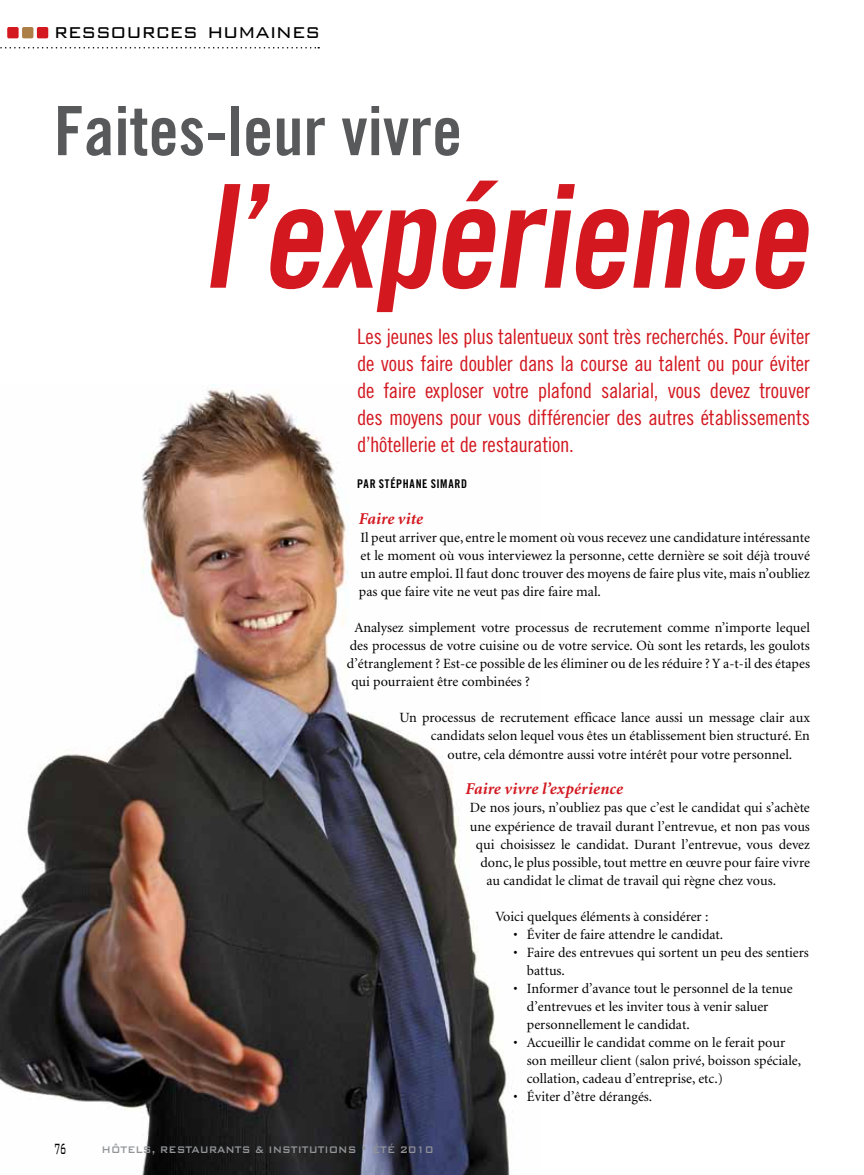
<style>
.page{position:relative;width:864px;height:1175px;background:#fff}
.page>*{position:absolute;margin:0;border:0;box-sizing:border-box;transform-origin:0 0}
.t1{font:143.55px "Trade Gothic Bold Cond Twenty";color:#d31820}
.t2{font:68.1px "Trade Gothic Bold Cond Twenty";color:#58595b}
.t3{font:300 25.5px "Bank Gothic BT";color:#000;scale:.9 1}
.t4{font:21.3px/27px "Trade Gothic Cond Eighteen";letter-spacing:-.015em;color:#d31820;text-align:justify}
.t5{font:300 19.8px "Bank Gothic BT";color:#000;scale:.42 1}
.t6{font:italic 700 16.5px "Minion";letter-spacing:.005em;color:#d31820}
.t7{font:14.1px/18px "Minion";color:#000}
.t8{font:500 12.75px "Bank Gothic BT";color:#939598;scale:.85 1}
.t9{font:12px "Trade Gothic Bold Cond Twenty";letter-spacing:.055em;color:#000}
</style>
<div class="page">
<img style="left:0;top:384px;width:510px;height:790px">
<div style="left:7px;top:27px;width:12px;height:11px;background:#d31820;border-radius:2px"></div>
<div style="left:22px;top:27px;width:11px;height:11px;background:#ac7f47;border-radius:2px"></div>
<div style="left:37px;top:27px;width:11px;height:11px;background:#d31820;border-radius:2px"></div>
<svg style="left:0;top:47px;width:319px;height:1px"></svg>
<h3 class="t3" style="left:54px;top:18px;width:297px">ressources humaines</h3>
<h2 class="t2" style="left:54px;top:89px;width:410px">Faites-leur vivre</h2>
<h1 class="t1" style="left:203px;top:149px;width:631px">l’expérience</h1>
<p class="t4" style="left:357px;top:322px;width:454px">Les jeunes les plus talentueux sont très recherchés. Pour éviter de vous faire doubler dans la course au talent ou pour éviter de faire exploser votre plafond salarial, vous devez trouver des moyens pour vous différencier des autres établissements d’hôtellerie et de restauration.</p>
<p class="t9" style="left:357px;top:476px;width:6px">par</p>
<p class="t9" style="left:379px;top:476px;width:90px">STÉPHANE SIMARD</p>
<p class="t6" style="left:359px;top:511px;width:66px">Faire vite</p>
<p class="t7" style="left:359px;top:529px;width:453px;text-align:justify">Il peut arriver que, entre le moment où vous recevez une candidature intéressante et le moment où vous interviewez la personne, cette dernière se soit déjà trouvé un autre emploi. Il faut donc trouver des moyens de faire plus vite, mais n’oubliez pas que faire vite ne veut pas dire faire mal.</p>
<p class="t7" style="left:354px;top:619px;width:457px">Analysez simplement votre processus de recrutement comme n’importe lequel</p>
<p class="t7" style="left:350px;top:637px;width:462px">des processus de votre cuisine ou de votre service. Où sont les retards, les goulots</p>
<p class="t7" style="left:347px;top:655px;width:465px">d’étranglement ? Est-ce possible de les éliminer ou de les réduire ? Y a-t-il des étapes</p>
<p class="t7" style="left:351px;top:673px;width:180px">qui pourraient être combinées ?</p>
<p class="t7" style="left:399px;top:709px;width:412px">Un processus de recrutement efficace lance aussi un message clair aux</p>
<p class="t7" style="left:431px;top:727px;width:381px">candidats selon lequel vous êtes un établissement bien structuré. En</p>
<p class="t7" style="left:447px;top:745px;width:346px">outre, cela démontre aussi votre intérêt pour votre personnel.</p>
<p class="t6" style="left:465px;top:781px;width:159px">Faire vivre l’expérience</p>
<p class="t7" style="left:470px;top:799px;width:342px">De nos jours, n’oubliez pas que c’est le candidat qui s’achète</p>
<p class="t7" style="left:470px;top:817px;width:342px">une expérience de travail durant l’entrevue, et non pas vous</p>
<p class="t7" style="left:476px;top:835px;width:336px">qui choisissez le candidat. Durant l’entrevue, vous devez</p>
<p class="t7" style="left:480px;top:853px;width:331px">donc, le plus possible, tout mettre en œuvre pour faire vivre</p>
<p class="t7" style="left:486px;top:871px;width:291px">au candidat le climat de travail qui règne chez vous.</p>
<p class="t7" style="left:495px;top:907px;width:215px">Voici quelques éléments à considérer :</p>
<p class="t7" style="left:513px;top:925px;width:211px">• Éviter de faire attendre le candidat.</p>
<p class="t7" style="left:527px;top:943px;width:284px;text-indent:-13px">• Faire des entrevues qui sortent un peu des sentiers battus.</p>
<p class="t7" style="left:527px;top:979px;width:267px;text-indent:-13px">• Informer d’avance tout le personnel de la tenue d’entrevues et les inviter tous à venir saluer personnellement le candidat.</p>
<p class="t7" style="left:527px;top:1033px;width:276px;text-indent:-13px">• Accueillir le candidat comme on le ferait pour son meilleur client (salon privé, boisson spéciale, collation, cadeau d’entreprise, etc.)</p>
<p class="t7" style="left:513px;top:1087px;width:140px">• Éviter d’être dérangés.</p>
<h3 class="t5" style="left:54px;top:1138px;width:31px">76</h3>
<p class="t8" style="left:102px;top:1143px;width:392px">HÔTELS, RESTAURANTS &amp; INSTITUTIONS • ÉTÉ 2010</p>
</div>
